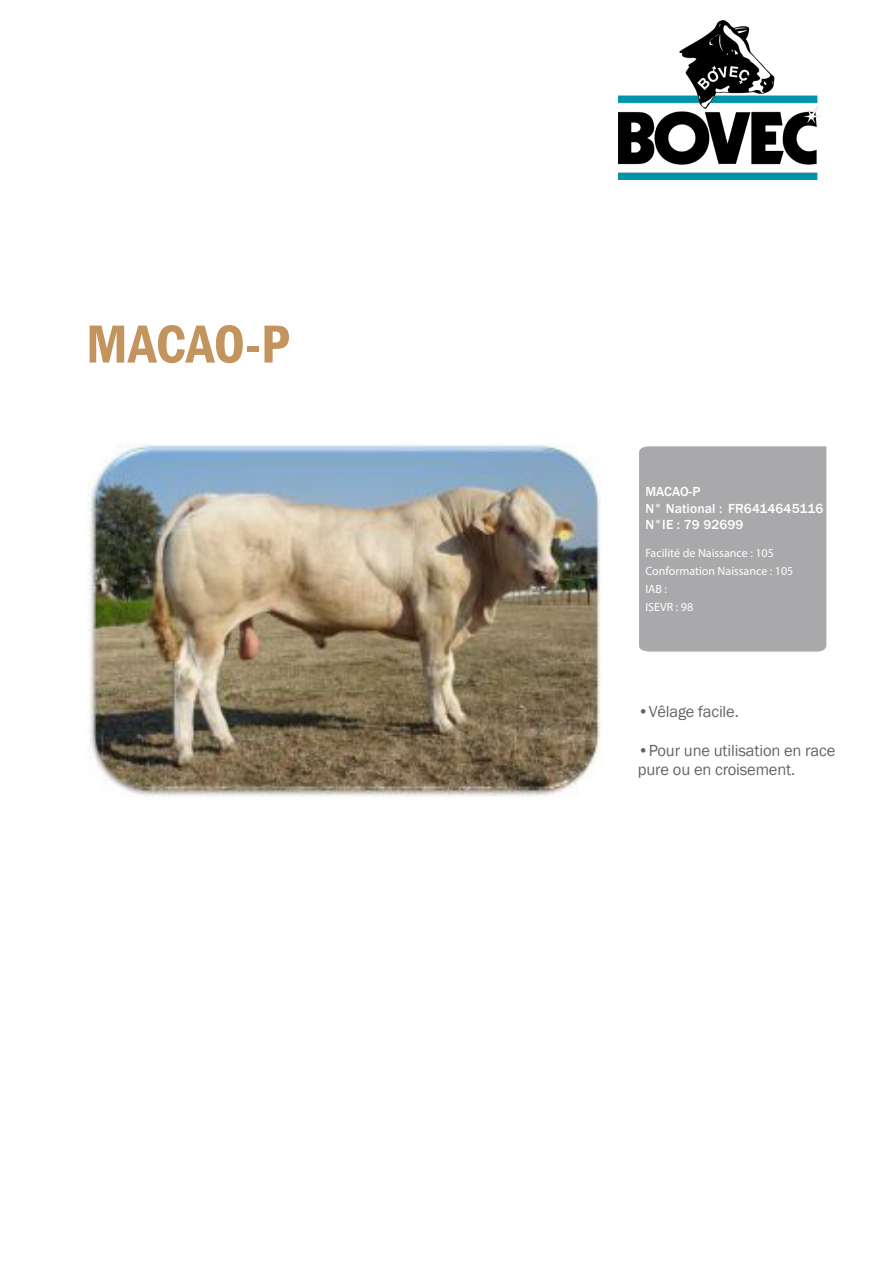
<style>
.page{position:relative;width:893px;height:1263px;background:#fff}
.page>*{position:absolute;margin:0;border:0;box-sizing:border-box;transform-origin:0 0}
._0812_BULL_NAME{font:600 condensed 55.5px "Franklin Gothic";letter-spacing:-.005em;color:#c3945d}
.t1{font:16.5px/19.5px "Franklin Gothic";letter-spacing:-.01em;color:#63656a}
.t2{font:500 13.5px/16.5px "Franklin Gothic";letter-spacing:.01em;color:#fff}
.t3{font:12px "Myriad Pro";color:#fff}
</style>
<div class="page">
<img style="left:619px;top:21px;width:202px;height:158px">
<div style="left:639px;top:446px;width:188px;height:206px;background:#a9a8aa"></div>
<img style="left:88px;top:444px;width:513px;height:353px">
<p class="_0812_BULL_NAME" style="left:86px;top:307px;width:205px">MACAO-P</p>
<p class="t2" style="left:645px;top:484px;width:179px">MACAO-P<br>N° National : FR6414645116</p>
<p class="t2" style="left:645px;top:517px;width:100px">N°IE : 79 92699</p>
<p class="t3" style="left:645px;top:546px;width:130px">Facilité de Naissance : 105</p>
<p class="t3" style="left:645px;top:564px;width:150px">Conformation Naissance : 105</p>
<p class="t3" style="left:645px;top:582px;width:23px">IAB :</p>
<p class="t3" style="left:645px;top:600px;width:49px">ISEVR : 98</p>
<p class="t1" style="left:638px;top:702px;width:102px">•Vêlage facile.</p>
<p class="t1" style="left:638px;top:741px;width:199px">•Pour une utilisation en race pure ou en croisement.</p>
</div>
